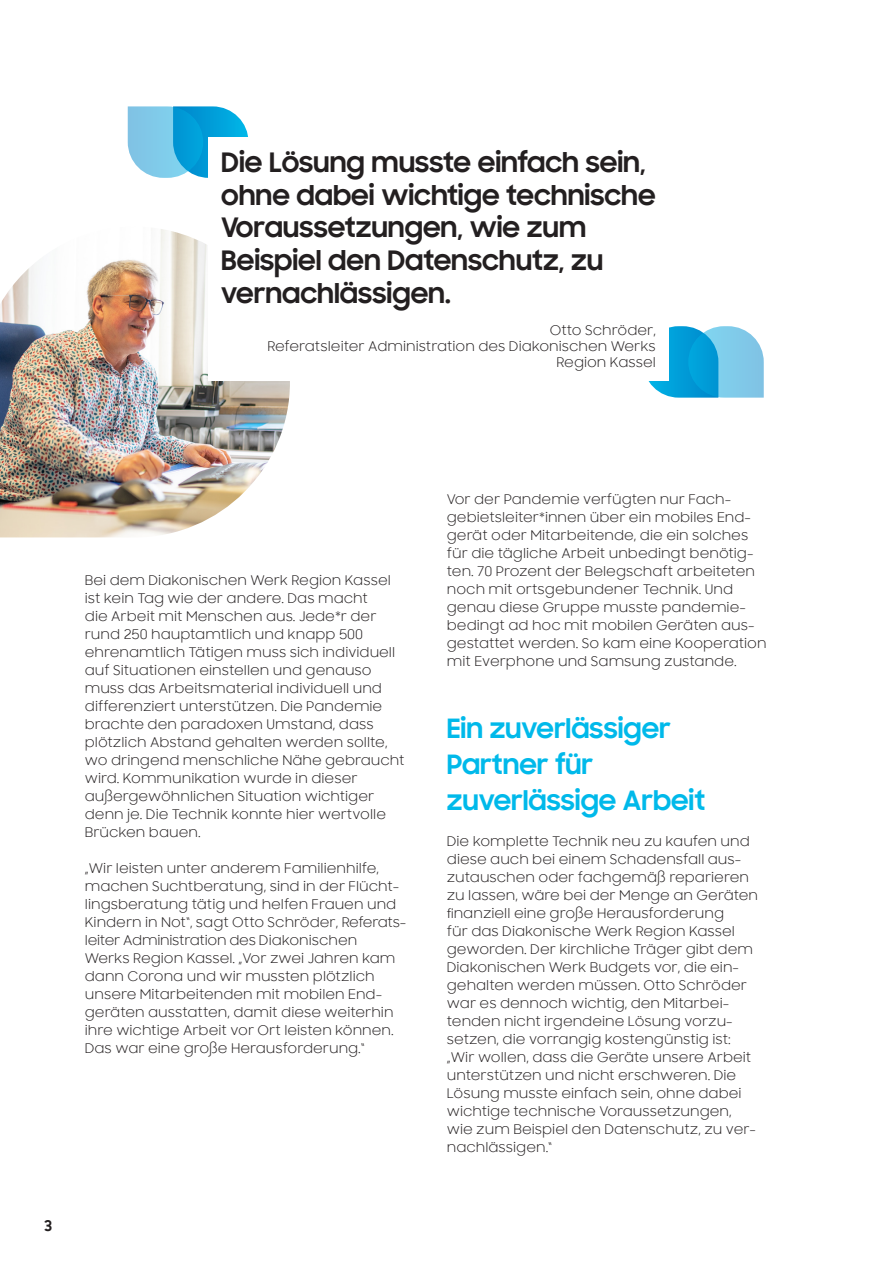
<style>
.page{position:relative;width:893px;height:1263px;background:#fff}
.page>*{position:absolute;margin:0;border:0;box-sizing:border-box;transform-origin:0 0}
.t1{font:700 27.15px/32.5px "Samsung Sharp Sans";color:#231f20}
.t2{font:700 27px/36px "Samsung Sharp Sans";color:#00b9ea}
.t3{font:700 15px "Samsung Sharp Sans";color:#231f20}
.t4{font:13.5px/18px "Samsung Sharp Sans";color:#231f20}
</style>
<div class="page">
<img style="left:0;top:229px;width:290px;height:308px">
<svg style="left:648px;top:326px;width:116px;height:72px;background:#4eb8e2"></svg>
<svg style="left:128px;top:106px;width:120px;height:72px;background:#52bae3"></svg>
<div style="left:208px;top:137px;width:461px;height:243px;background:#fff"></div>
<h1 class="t1" style="left:221px;top:145px;width:436px">Die Lösung musste einfach sein, ohne dabei wichtige technische<br>Voraussetzungen, wie zum<br>Beispiel den Datenschutz, zu vernachlässigen.</h1>
<p class="t4" style="left:267px;top:322px;width:390px;line-height:16.2px;text-align:right">Otto Schröder,<br>Referatsleiter Administration des Diakonischen Werks<br>Region Kassel</p>
<p class="t4" style="left:85px;top:571px;width:321px">Bei dem Diakonischen Werk Region Kassel ist kein Tag wie der andere. Das macht<br>die Arbeit mit Menschen aus. Jede*r der rund 250 hauptamtlich und knapp 500 ehrenamtlich Tätigen muss sich individuell auf Situationen einstellen und genauso muss das Arbeitsmaterial individuell und differenziert unterstützen. Die Pandemie brachte den paradoxen Umstand, dass plötzlich Abstand gehalten werden sollte, wo dringend menschliche Nähe gebraucht wird. Kommunikation wurde in dieser außergewöhnlichen Situation wichtiger denn je. Die Technik konnte hier wertvolle Brücken bauen.</p>
<p class="t4" style="left:85px;top:859px;width:323px">„Wir leisten unter anderem Familienhilfe, machen Suchtberatung, sind in der Flücht&shy;lingsberatung tätig und helfen Frauen und Kindern in Not“, sagt Otto Schröder, Referats&shy;leiter Administration des Diakonischen<br>Werks Region Kassel. „Vor zwei Jahren kam dann Corona und wir mussten plötzlich unsere Mitarbeitenden mit mobilen End&shy;geräten ausstatten, damit diese weiterhin ihre wichtige Arbeit vor Ort leisten können.<br>Das war eine große Herausforderung.“</p>
<p class="t3" style="left:44px;top:1214px;width:9px">3</p>
<p class="t4" style="left:447px;top:490px;width:321px">Vor der Pandemie verfügten nur Fach&shy;gebietsleiter*innen über ein mobiles End&shy;gerät oder Mitarbeitende, die ein solches für die tägliche Arbeit unbedingt benötig&shy;ten. 70 Prozent der Belegschaft arbeiteten noch mit ortsgebundener Technik. Und genau diese Gruppe musste pandemie&shy;bedingt ad hoc mit mobilen Geräten aus&shy;gestattet werden. So kam eine Kooperation mit Everphone und Samsung zustande.</p>
<h2 class="t2" style="left:447px;top:709px;width:260px">Ein zuverlässiger<br>Partner für zuverlässige Arbeit</h2>
<p class="t4" style="left:447px;top:832px;width:313px">Die komplette Technik neu zu kaufen und diese auch bei einem Schadensfall aus&shy;zutauschen oder fachgemäß reparieren zu lassen, wäre bei der Menge an Geräten finanziell eine große Herausforderung<br>für das Diakonische Werk Region Kassel geworden. Der kirchliche Träger gibt dem Diakonischen Werk Budgets vor, die ein&shy;gehalten werden müssen. Otto Schröder war es dennoch wichtig, den Mitarbei&shy;tenden nicht irgendeine Lösung vorzu&shy;setzen, die vorrangig kostengünstig ist: „Wir wollen, dass die Geräte unsere Arbeit unterstützen und nicht erschweren. Die Lösung musste einfach sein, ohne dabei wichtige technische Voraussetzungen, wie zum Beispiel den Datenschutz, zu ver&shy;nachlässigen.“</p>
</div>
